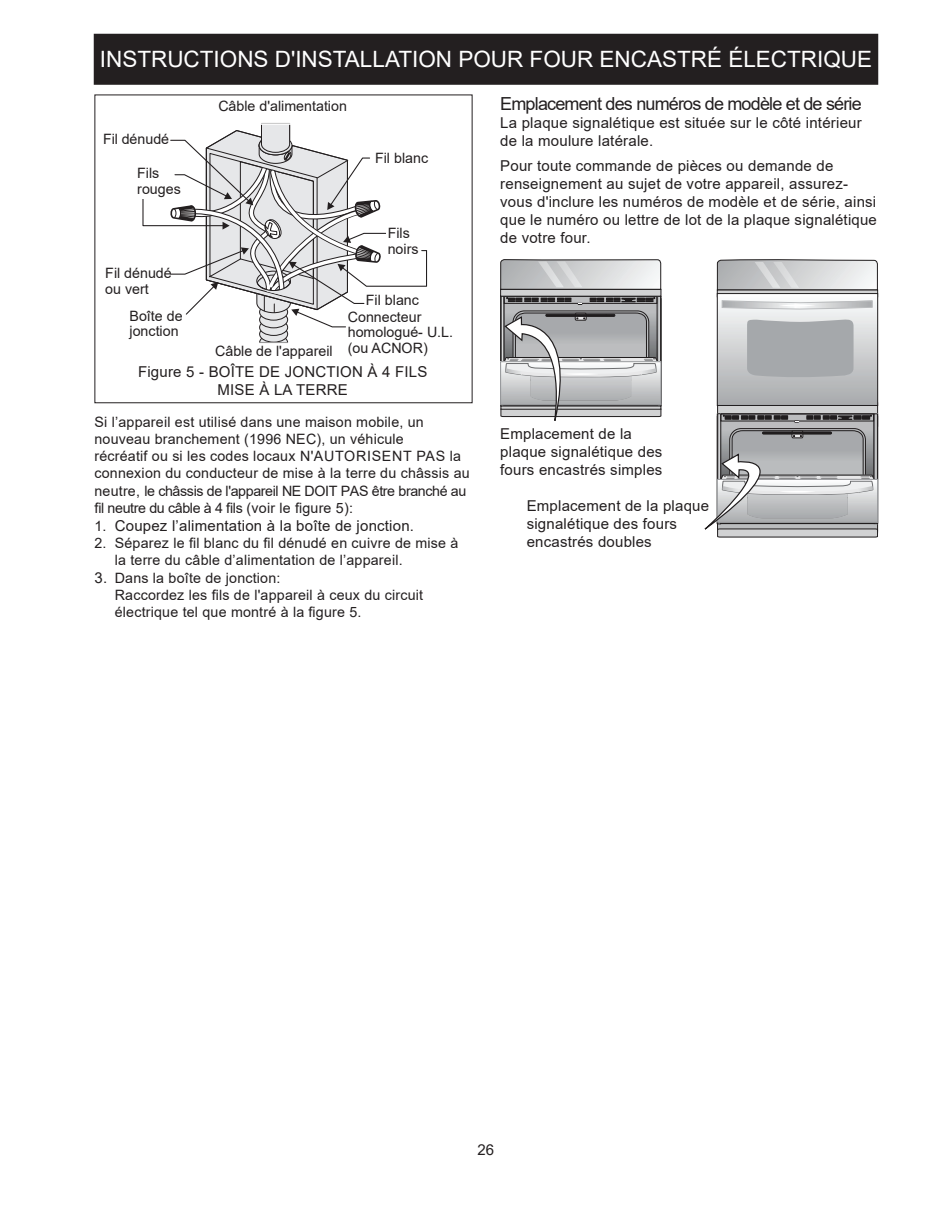
<style>
.page{position:relative;width:945px;height:1215px;background:#fff}
.page>*{position:absolute;margin:0;border:0;box-sizing:border-box;transform-origin:0 0}
.t1{font:22.5px "Arial";color:#fff}
.t2{font:18px "Arial";letter-spacing:-.045em;color:#231f20}
.t3{font:15px/18px "Arial";letter-spacing:.015em;color:#231f20}
.t4{font:14.25px/17.1px "Arial";letter-spacing:.015em;color:#231f20}
.s1{font-size:14.25px}
.s2{font-size:15px}
</style>
<div class="page">
<div style="left:94px;top:34px;width:784px;height:50px;background:#231f20"></div>
<div style="left:94px;top:34px;width:784px;height:51px;border:2px solid #231f20"></div>
<div style="left:501px;top:296px;width:3px;height:110px;border:1px solid #201d1e"></div>
<div style="left:657px;top:296px;width:4px;height:110px;border:1px solid #201d1e"></div>
<svg style="left:506px;top:305px;width:149px;height:6px"></svg>
<svg style="left:504px;top:296px;width:153px;height:9px"></svg>
<div style="left:501px;top:289px;width:160px;height:7px;background:#d1d2d3"></div>
<hr style="left:501px;top:296px;width:1px;height:110px;background:#201d1e">
<hr style="left:660px;top:296px;width:1px;height:110px;background:#201d1e">
<svg style="left:500px;top:259px;width:161px;height:31px;background:#c4c6c7"></svg>
<svg style="left:500px;top:311px;width:162px;height:110px;background:#b1b2b4"></svg>
<svg style="left:717px;top:291px;width:161px;height:3px"></svg>
<div style="left:717px;top:403px;width:161px;height:24px;background:#d1d2d3;border:1px solid #201d1e"></div>
<div style="left:717px;top:414px;width:4px;height:110px;border:1px solid #201d1e"></div>
<svg style="left:723px;top:422px;width:149px;height:7px"></svg>
<svg style="left:721px;top:414px;width:153px;height:8px"></svg>
<hr style="left:717px;top:414px;width:1px;height:110px;background:#201d1e">
<hr style="left:877px;top:414px;width:1px;height:110px;background:#201d1e">
<div style="left:717px;top:294px;width:161px;height:111px;background:linear-gradient(to bottom,#fbfcfc,#a8aaac)"></div>
<div style="left:717px;top:294px;width:161px;height:112px;border:1px solid #201d1e"></div>
<svg style="left:747px;top:319px;width:107px;height:59px;background:#a8aaad"></svg>
<svg style="left:722px;top:300px;width:151px;height:10px"></svg>
<svg style="left:704px;top:429px;width:174px;height:109px;background:#b5b6b8"></svg>
<svg style="left:717px;top:259px;width:161px;height:32px;background:#c4c5c6"></svg>
<svg style="left:259px;top:328px;width:30px;height:15px"></svg>
<svg style="left:142px;top:123px;width:285px;height:205px"></svg>
<div style="left:138px;top:187px;width:17px;height:11px;background:#fff"></div>
<h1 class="t1" style="left:100px;top:44px;width:774px">INSTRUCTIONS D'INSTALLATION POUR FOUR ENCASTRÉ ÉLECTRIQUE</h1>
<p class="t4" style="left:103px;top:130px;width:68px">Fil dénudé</p>
<p class="t4" style="left:137px;top:165px;width:45px;line-height:15.8px">Fils rouges</p>
<p class="t4" style="left:105px;top:265px;width:68px;line-height:15.8px">Fil dénudé ou vert</p>
<p class="t4" style="left:130px;top:308px;width:55px;line-height:15.6px">Boîte de jonction</p>
<p class="t4" style="left:218px;top:98px;width:130px">Câble d'alimentation</p>
<p class="t4" style="left:375px;top:149px;width:55px">Fil blanc</p>
<p class="t4" style="left:388px;top:225px;width:32px;line-height:15.6px">Fils noirs</p>
<p class="t4" style="left:366px;top:291px;width:55px">Fil blanc</p>
<p class="t4" style="left:215px;top:342px;width:119px">Câble de l'appareil</p>
<p class="t4" style="left:348px;top:309px;width:107px;line-height:15.8px">Connecteur homologué- U.L. (ou ACNOR)</p>
<p class="t3" style="left:138px;top:363px;width:291px;text-align:center">Figure 5 - BOÎTE DE JONCTION À 4 FILS<br>MISE À LA TERRE</p>
<p class="t4" style="left:95px;top:414px;width:377px">Si l’appareil est utilisé dans une maison mobile, un nouveau branchement (1996 NEC), un véhicule<br>récréatif ou si les codes locaux N'AUTORISENT PAS la connexion du conducteur de mise à la terre du châssis au neutre, le châssis de l'appareil NE DOIT PAS être branché au fil neutre du câble à 4 fils (voir le figure 5):</p>
<p class="t3" style="left:95px;top:516px;width:321px"><span class="s1">1.</span> Coupez l’alimentation à la boîte de jonction.</p>
<p class="t4" style="left:115px;top:534px;width:345px;text-indent:-20px">2. Séparez le fil blanc du fil dénudé en cuivre de mise à la terre du câble d’alimentation de l’appareil.</p>
<p class="t4" style="left:115px;top:569px;width:310px;text-indent:-20px"><span class="s2">3.</span> Dans la boîte de jonction:<br>Raccordez les fils de l'appareil à ceux du circuit électrique tel que montré à la figure 5.</p>
<p class="t2" style="left:500px;top:91px;width:363px">Emplacement des numéros de modèle et de série</p>
<p class="t3" style="left:500px;top:113px;width:363px">La plaque signalétique est située sur le côté intérieur de la moulure latérale.</p>
<p class="t3" style="left:500px;top:156px;width:378px">Pour toute commande de pièces ou demande de renseignement au sujet de votre appareil, assurez&shy;vous d'inclure les numéros de modèle et de série, ainsi que le numéro ou lettre de lot de la plaque signalétique de votre four.</p>
<p class="t3" style="left:500px;top:425px;width:164px">Emplacement de la plaque signalétique des fours encastrés simples</p>
<p class="t3" style="left:527px;top:497px;width:184px">Emplacement de la plaque signalétique des fours encastrés doubles</p>
<p class="t3" style="left:478px;top:1140px;width:18px">26</p>
</div>
